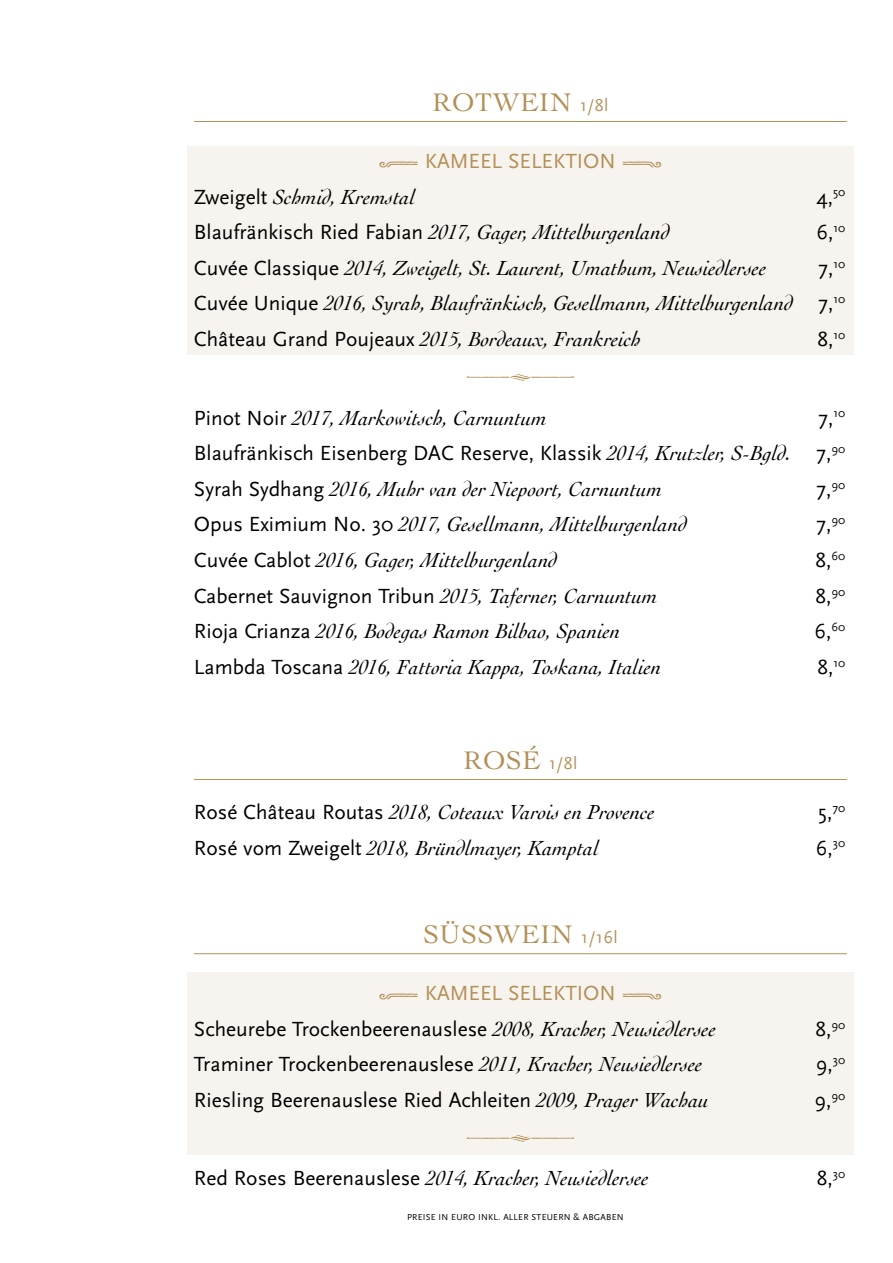
<style>
.page{position:relative;width:893px;height:1263px;background:#fff}
.page>*{position:absolute;margin:0;border:0;box-sizing:border-box;transform-origin:0 0}
.t1{font:26.7px "Cochin";letter-spacing:.02em;color:#b39057}
.t2{font:italic 21.3px/35.7px "Cochin";color:#000}
.t3{font:21.3px/35.7px "Scala Sans";color:#000;text-align:right}
.t4{font:21.3px "Scala Sans";color:#b39057}
.t5{font:9px "Scala Sans";letter-spacing:.025em;color:#000}
.s1{font-family:"Scala Sans";font-size:17.85px}
.s2{font-family:"Scala Sans";font-style:normal}
.s3{font-family:"Cochin";font-style:italic}
.s4{color:#b39057}
</style>
<div class="page">
<div style="left:187px;top:972px;width:667px;height:182px;background:#f7f3ee"></div>
<div style="left:187px;top:146px;width:667px;height:208px;background:#f7f3ee"></div>
<hr style="left:194px;top:121px;width:653px;height:1px;background:#b39057">
<hr style="left:194px;top:779px;width:653px;height:1px;background:#b39057">
<hr style="left:194px;top:953px;width:653px;height:1px;background:#b39057">
<p class="t1" style="left:432px;top:84px;width:178px">ROTWEIN <span class="s1">1/8l</span></p>
<p class="t4" style="left:425px;top:149px;width:192px">KAMEEL SELEKTION</p>
<p class="t2" style="left:194px;top:178px;width:223px"><span class="s2">Zweigelt</span> Schmid, Kremstal</p>
<p class="t3" style="left:816px;top:179px;width:30px">4,<sup>50</sup></p>
<p class="t2" style="left:194px;top:213px;width:477px"><span class="s2">Blaufränkisch Ried Fabian</span> 2017, Gager, Mittelburgenland</p>
<p class="t3" style="left:816px;top:215px;width:30px">6,<sup>10</sup></p>
<p class="t2" style="left:194px;top:249px;width:574px"><span class="s2">Cuvée Classique</span> 2014, Zweigelt, St. Laurent, Umathum, Neusiedlersee</p>
<p class="t3" style="left:818px;top:250px;width:29px">7,<sup>10</sup></p>
<p class="t2" style="left:194px;top:285px;width:653px"><span class="s2">Cuvée Unique</span> 2016, Syrah, Blaufränkisch, Gesellmann, Mittelburgenland <span class="s2">7,</span><sup>10<br></sup><span class="s2">Château Grand Poujeaux</span> 2015, Bordeaux, Frankreich</p>
<p class="t3" style="left:817px;top:322px;width:30px">8,<sup>10</sup></p>
<p class="t2" style="left:194px;top:399px;width:354px"><span class="s2">Pinot Noir</span> 2017, Markowitsch, Carnuntum</p>
<p class="t3" style="left:194px;top:400px;width:653px">7,<sup>10<br></sup>Blaufränkisch Eisenberg DAC Reserve, Klassik <span class="s3">2014, Krutzler, S-Bgld.</span> 7,<sup>90</sup></p>
<p class="t2" style="left:194px;top:470px;width:470px"><span class="s2">Syrah Sydhang</span> 2016, Muhr van der Niepoort, Carnuntum</p>
<p class="t3" style="left:816px;top:471px;width:31px">7,<sup>90</sup></p>
<p class="t2" style="left:194px;top:506px;width:495px"><span class="s2">Opus Eximium No. 30</span> 2017, Gesellmann, Mittelburgenland</p>
<p class="t3" style="left:816px;top:507px;width:31px">7,<sup>90</sup></p>
<p class="t2" style="left:194px;top:541px;width:365px"><span class="s2">Cuvée Cablot</span> 2016, Gager, Mittelburgenland</p>
<p class="t3" style="left:815px;top:543px;width:31px">8,<sup>60</sup></p>
<p class="t3" style="left:194px;top:578px;width:465px">Cabernet Sauvignon Tribun <span class="s3">2015, Taferner, Carnuntum</span></p>
<p class="t3" style="left:815px;top:578px;width:31px">8,<sup>90</sup></p>
<p class="t2" style="left:194px;top:612px;width:428px"><span class="s2">Rioja Crianza</span> 2016, Bodegas Ramon Bilbao, Spanien</p>
<p class="t3" style="left:814px;top:614px;width:32px">6,<sup>60</sup></p>
<p class="t2" style="left:194px;top:648px;width:469px"><span class="s2">Lambda Toscana</span> 2016, Fattoria Kappa, Toskana, Italien</p>
<p class="t3" style="left:817px;top:649px;width:30px">8,<sup>10</sup></p>
<p class="t1" style="left:463px;top:742px;width:116px">ROSÉ <span class="s1">1/8l</span></p>
<p class="t2" style="left:194px;top:793px;width:462px"><span class="s2">Rosé Château Routas</span> 2018, Coteaux Varois en Provence</p>
<p class="t3" style="left:818px;top:794px;width:29px">5,<sup>70</sup></p>
<p class="t2" style="left:194px;top:829px;width:406px"><span class="s2">Rosé vom Zweigelt</span> 2018, Bründlmayer, Kamptal</p>
<p class="t3" style="left:816px;top:830px;width:31px">6,<sup>30</sup></p>
<p class="t1" style="left:423px;top:916px;width:196px">SÜSSWEIN <span class="s1">1/16l</span></p>
<p class="t3" style="left:194px;top:976px;width:524px;text-align:left;text-indent:231px"><span class="s4">KAMEEL SELEKTION<br></span>Scheurebe Trockenbeerenauslese <span class="s3">2008, Kracher, Neusiedlersee</span></p>
<p class="t3" style="left:815px;top:1011px;width:31px">8,<sup>90</sup></p>
<p class="t3" style="left:194px;top:1047px;width:510px">Traminer Trockenbeerenauslese <span class="s3">2011, Kracher, Neusiedlersee</span></p>
<p class="t3" style="left:816px;top:1047px;width:31px">9,<sup>30</sup></p>
<p class="t3" style="left:194px;top:1083px;width:516px">Riesling Beerenauslese Ried Achleiten <span class="s3">2009, Prager Wachau</span></p>
<p class="t3" style="left:814px;top:1083px;width:32px">9,<sup>90</sup></p>
<p class="t2" style="left:194px;top:1159px;width:457px"><span class="s2">Red Roses Beerenauslese</span> 2014, Kracher, Neusiedlersee</p>
<p class="t3" style="left:817px;top:1161px;width:30px">8,<sup>30</sup></p>
<p class="t5" style="left:407px;top:1212px;width:218px">PREISE IN EURO INKL. ALLER STEUERN &amp; ABGABEN</p>
</div>
